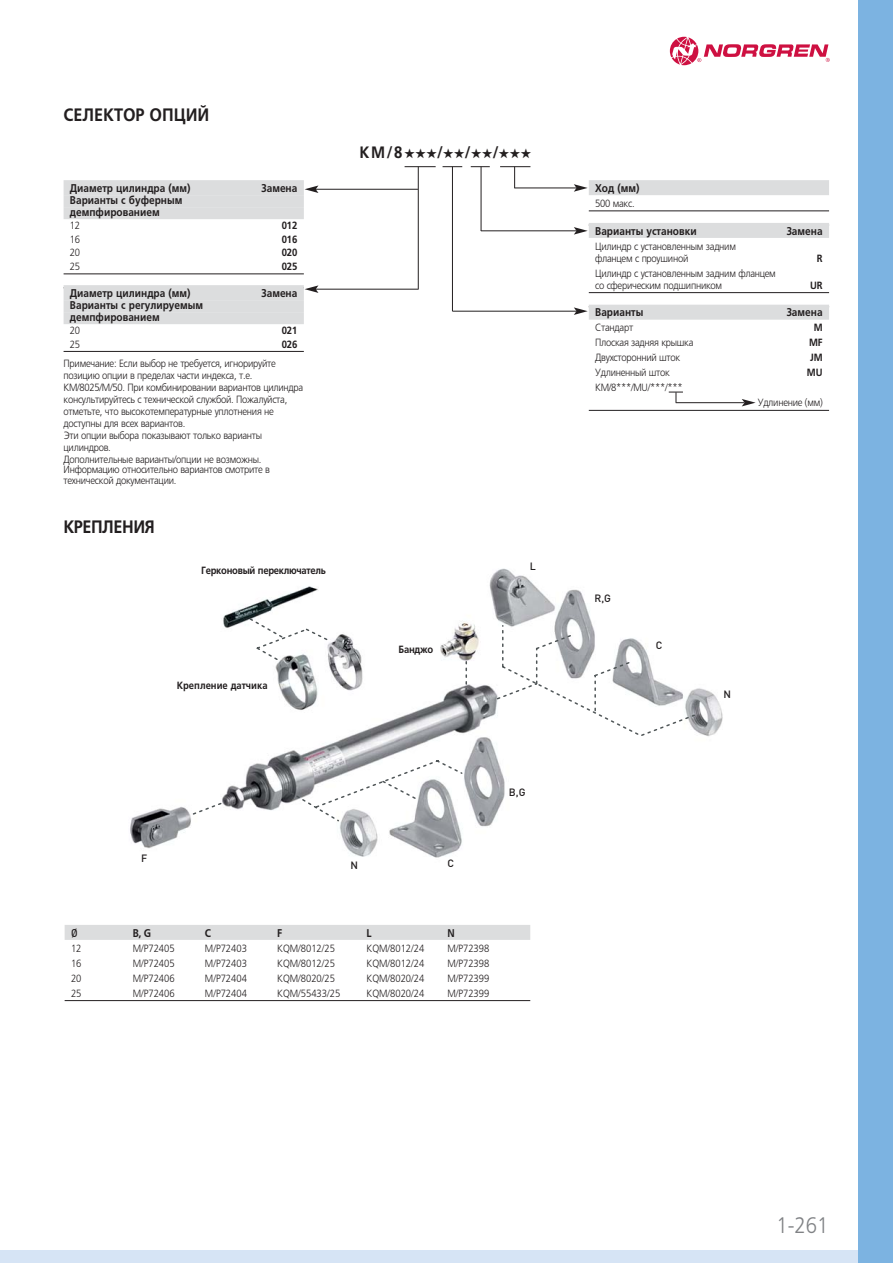
<style>
.page{position:relative;width:893px;height:1263px;background:#fff}
.page>*{position:absolute;margin:0;border:0;box-sizing:border-box;transform-origin:0 0}
.t1{font:300 22.5px "Frutiger LTCYR";color:#808285;scale:.9 1}
.t2{font:700 18px "Frutiger LTCYR";color:#231f20;scale:.9 1}
.t3{font:700 18px "Frutiger LTCYR";letter-spacing:-.03em;color:#231f20;scale:.9 1}
.t4{font:700 16.5px "Frutiger LTCYR";color:#231f20;scale:.9 1}
.t5{font:700 11.25px/12px "Frutiger LTCYR";color:#231f20;scale:.9 1}
.t6{font:500 11.25px "DIN";color:#231f20;scale:.9 1}
.t7{font:300 10.5px/12px "Frutiger LTCYR";letter-spacing:-.03em;color:#231f20;scale:.9 1}
.t8{font:300 10.5px "Frutiger LTCYR";color:#231f20;scale:.9 1}
.t9{font:700 10.5px "Frutiger LTCYR";color:#231f20;scale:.9 1}
.t10{font:700 10.5px "Frutiger LTCYR";letter-spacing:-.03em;color:#231f20;scale:.9 1}
.t11{font:500 10.5px "DIN";color:#231f20}
</style>
<div class="page">
<div style="left:0;top:1250px;width:893px;height:13px;background:#d6e4f5"></div>
<svg style="left:670px;top:37px;width:160px;height:28px"></svg>
<div style="left:859px;top:0;width:34px;height:1263px;background:#7cb3e1"></div>
<img style="left:130px;top:568px;width:593px;height:290px">
<svg style="left:191px;top:617px;width:508px;height:206px"></svg>
<div style="left:65px;top:925px;width:465px;height:15px;background:#dcddde"></div>
<hr style="left:65px;top:1000px;width:465px;height:1px;background:#231f20">
<hr style="left:405px;top:166px;width:31px;height:1px;background:#231f20">
<svg style="left:442px;top:166px;width:20px;height:1px"></svg>
<svg style="left:471px;top:166px;width:19px;height:1px"></svg>
<hr style="left:500px;top:166px;width:30px;height:1px;background:#231f20">
<hr style="left:515px;top:188px;width:61px;height:1px;background:#231f20">
<svg style="left:574px;top:184px;width:14px;height:8px"></svg>
<hr style="left:481px;top:230px;width:95px;height:1px;background:#231f20">
<svg style="left:574px;top:227px;width:14px;height:8px"></svg>
<hr style="left:453px;top:311px;width:123px;height:1px;background:#231f20">
<svg style="left:574px;top:307px;width:14px;height:8px"></svg>
<div style="left:589px;top:180px;width:240px;height:15px;background:#dcddde"></div>
<hr style="left:589px;top:211px;width:240px;height:1px;background:#231f20">
<div style="left:589px;top:223px;width:240px;height:15px;background:#dcddde"></div>
<hr style="left:589px;top:292px;width:240px;height:1px;background:#231f20">
<div style="left:589px;top:305px;width:240px;height:15px;background:#dcddde"></div>
<hr style="left:589px;top:410px;width:240px;height:1px;background:#231f20">
<div style="left:64px;top:180px;width:240px;height:15px;background:#dcddde"></div>
<div style="left:64px;top:195px;width:240px;height:12px;background:#dcddde"></div>
<div style="left:64px;top:207px;width:240px;height:12px;background:#dcddde"></div>
<hr style="left:64px;top:274px;width:240px;height:1px;background:#231f20">
<div style="left:64px;top:285px;width:240px;height:15px;background:#dcddde"></div>
<div style="left:64px;top:300px;width:240px;height:12px;background:#dcddde"></div>
<div style="left:64px;top:312px;width:240px;height:12px;background:#dcddde"></div>
<hr style="left:64px;top:351px;width:240px;height:1px;background:#231f20">
<hr style="left:316px;top:189px;width:102px;height:1px;background:#231f20">
<svg style="left:305px;top:186px;width:13px;height:7px"></svg>
<hr style="left:316px;top:289px;width:102px;height:1px;background:#231f20">
<svg style="left:305px;top:285px;width:13px;height:8px"></svg>
<hr style="left:418px;top:167px;width:1px;height:123px;background:#231f20">
<svg style="left:514px;top:167px;width:1px;height:21px"></svg>
<hr style="left:481px;top:167px;width:1px;height:64px;background:#231f20">
<hr style="left:452px;top:167px;width:1px;height:144px;background:#231f20">
<svg style="left:669px;top:392px;width:14px;height:11px"></svg>
<hr style="left:676px;top:402px;width:68px;height:1px;background:#231f20">
<svg style="left:742px;top:399px;width:13px;height:7px"></svg>
<h2 class="t2" style="left:64px;top:107px;width:164px">СЕЛЕКТОР ОПЦИЙ</h2>
<p class="t5" style="left:70px;top:183px;width:135px">Диаметр цилиндра (мм)</p>
<p class="t5" style="left:261px;top:183px;width:42px">Замена</p>
<p class="t5" style="left:70px;top:195px;width:126px">Варианты с буферным демпфированием</p>
<p class="t7" style="left:70px;top:220px;width:13px">12</p>
<p class="t9" style="left:282px;top:221px;width:19px">012</p>
<p class="t7" style="left:70px;top:234px;width:13px">16</p>
<p class="t9" style="left:282px;top:235px;width:19px">016</p>
<p class="t7" style="left:70px;top:247px;width:13px">20</p>
<p class="t9" style="left:282px;top:248px;width:19px">020</p>
<p class="t7" style="left:70px;top:261px;width:13px">25</p>
<p class="t9" style="left:282px;top:262px;width:19px">025</p>
<p class="t5" style="left:70px;top:288px;width:135px">Диаметр цилиндра (мм)</p>
<p class="t5" style="left:261px;top:288px;width:42px">Замена</p>
<p class="t5" style="left:70px;top:300px;width:149px">Варианты с регулируемым демпфированием</p>
<p class="t7" style="left:70px;top:325px;width:13px">20</p>
<p class="t9" style="left:282px;top:326px;width:19px">021</p>
<p class="t7" style="left:70px;top:339px;width:13px">25</p>
<p class="t9" style="left:282px;top:340px;width:19px">026</p>
<p class="t7" style="left:64px;top:358px;width:268px">Примечание: Если выбор не требуется, игнорируйте позицию опции в пределах части индекса, т.е.<br>KM/8025/M/50. При комбинировании вариантов цилиндра консультируйтесь с технической службой. Пожалуйста, отметьте, что высокотемпературные уплотнения не доступны для всех вариантов.<br>Эти опции выбора показывают только варианты цилиндров.<br>Дополнительные варианты/опции не возможны.</p>
<p class="t7" style="left:64px;top:465px;width:231px;line-height:10.5px">Информацию относительно вариантов смотрите в технической документации.</p>
<h2 class="t3" style="left:64px;top:519px;width:103px">КРЕПЛЕНИЯ</h2>
<p class="t10" style="left:201px;top:566px;width:140px">Герконовый переключатель</p>
<p class="t9" style="left:177px;top:681px;width:102px">Крепление датчика</p>
<h3 class="t4" style="left:359px;top:145px;width:193px">KM/8★★★/★★/★★/★★★</h3>
<p class="t9" style="left:399px;top:645px;width:40px">Банджо</p>
<p class="t11" style="left:530px;top:562px;width:8px">L</p>
<p class="t11" style="left:141px;top:854px;width:8px">F</p>
<p class="t11" style="left:350px;top:861px;width:9px">N</p>
<p class="t11" style="left:447px;top:859px;width:8px">C</p>
<p class="t11" style="left:509px;top:789px;width:18px">B,G</p>
<p class="t6" style="left:71px;top:929px;width:9px">Ø</p>
<p class="t5" style="left:133px;top:927px;width:22px">B, G</p>
<p class="t5" style="left:205px;top:927px;width:8px">C</p>
<p class="t5" style="left:277px;top:927px;width:7px">F</p>
<p class="t5" style="left:367px;top:927px;width:7px">L</p>
<p class="t5" style="left:447px;top:927px;width:10px">N</p>
<p class="t7" style="left:71px;top:943px;width:13px">12</p>
<p class="t7" style="left:133px;top:943px;width:48px">M/P72405</p>
<p class="t7" style="left:205px;top:943px;width:48px">M/P72403</p>
<p class="t8" style="left:277px;top:944px;width:66px">KQM/8012/25</p>
<p class="t8" style="left:367px;top:944px;width:66px">KQM/8012/24</p>
<p class="t7" style="left:447px;top:943px;width:48px">M/P72398</p>
<p class="t7" style="left:71px;top:958px;width:13px">16</p>
<p class="t7" style="left:133px;top:958px;width:48px">M/P72405</p>
<p class="t7" style="left:205px;top:958px;width:48px">M/P72403</p>
<p class="t8" style="left:277px;top:959px;width:66px">KQM/8012/25</p>
<p class="t8" style="left:367px;top:959px;width:66px">KQM/8012/24</p>
<p class="t7" style="left:447px;top:958px;width:48px">M/P72398</p>
<p class="t7" style="left:71px;top:973px;width:13px">20</p>
<p class="t7" style="left:133px;top:973px;width:48px">M/P72406</p>
<p class="t7" style="left:205px;top:973px;width:48px">M/P72404</p>
<p class="t8" style="left:277px;top:974px;width:66px">KQM/8020/25</p>
<p class="t8" style="left:367px;top:974px;width:66px">KQM/8020/24</p>
<p class="t7" style="left:447px;top:973px;width:48px">M/P72399</p>
<p class="t7" style="left:71px;top:988px;width:13px">25</p>
<p class="t7" style="left:133px;top:988px;width:48px">M/P72406</p>
<p class="t7" style="left:205px;top:988px;width:48px">M/P72404</p>
<p class="t8" style="left:277px;top:989px;width:72px">KQM/55433/25</p>
<p class="t8" style="left:367px;top:989px;width:66px">KQM/8020/24</p>
<p class="t7" style="left:447px;top:988px;width:48px">M/P72399</p>
<p class="t5" style="left:595px;top:183px;width:51px">Ход (мм)</p>
<p class="t7" style="left:595px;top:198px;width:45px">500 макс.</p>
<p class="t5" style="left:595px;top:225px;width:114px">Варианты установки</p>
<p class="t5" style="left:786px;top:225px;width:42px">Замена</p>
<p class="t7" style="left:595px;top:241px;width:158px">Цилиндр с установленным задним фланцем с проушиной</p>
<p class="t9" style="left:817px;top:254px;width:8px">R</p>
<p class="t7" style="left:595px;top:268px;width:202px">Цилиндр с установленным задним фланцем со сферическим подшипником</p>
<p class="t9" style="left:810px;top:281px;width:15px">UR</p>
<p class="t5" style="left:595px;top:307px;width:55px">Варианты</p>
<p class="t5" style="left:786px;top:307px;width:42px">Замена</p>
<p class="t7" style="left:595px;top:322px;width:44px">Стандарт</p>
<p class="t9" style="left:814px;top:323px;width:11px">M</p>
<p class="t7" style="left:595px;top:337px;width:111px">Плоская задняя крышка</p>
<p class="t9" style="left:809px;top:338px;width:17px">MF</p>
<p class="t7" style="left:595px;top:352px;width:96px">Двухсторонний шток</p>
<p class="t9" style="left:810px;top:353px;width:15px">JM</p>
<p class="t7" style="left:595px;top:367px;width:85px">Удлиненный шток</p>
<p class="t9" style="left:807px;top:368px;width:19px">MU</p>
<p class="t7" style="left:595px;top:382px;width:99px">KM/8***/MU/***/***</p>
<p class="t7" style="left:758px;top:397px;width:74px">Удлинение (мм)</p>
<p class="t11" style="left:594px;top:594px;width:18px">R,G</p>
<p class="t11" style="left:656px;top:641px;width:8px">C</p>
<p class="t11" style="left:723px;top:690px;width:9px">N</p>
<h1 class="t1" style="left:776px;top:1216px;width:59px">1-261</h1>
</div>
